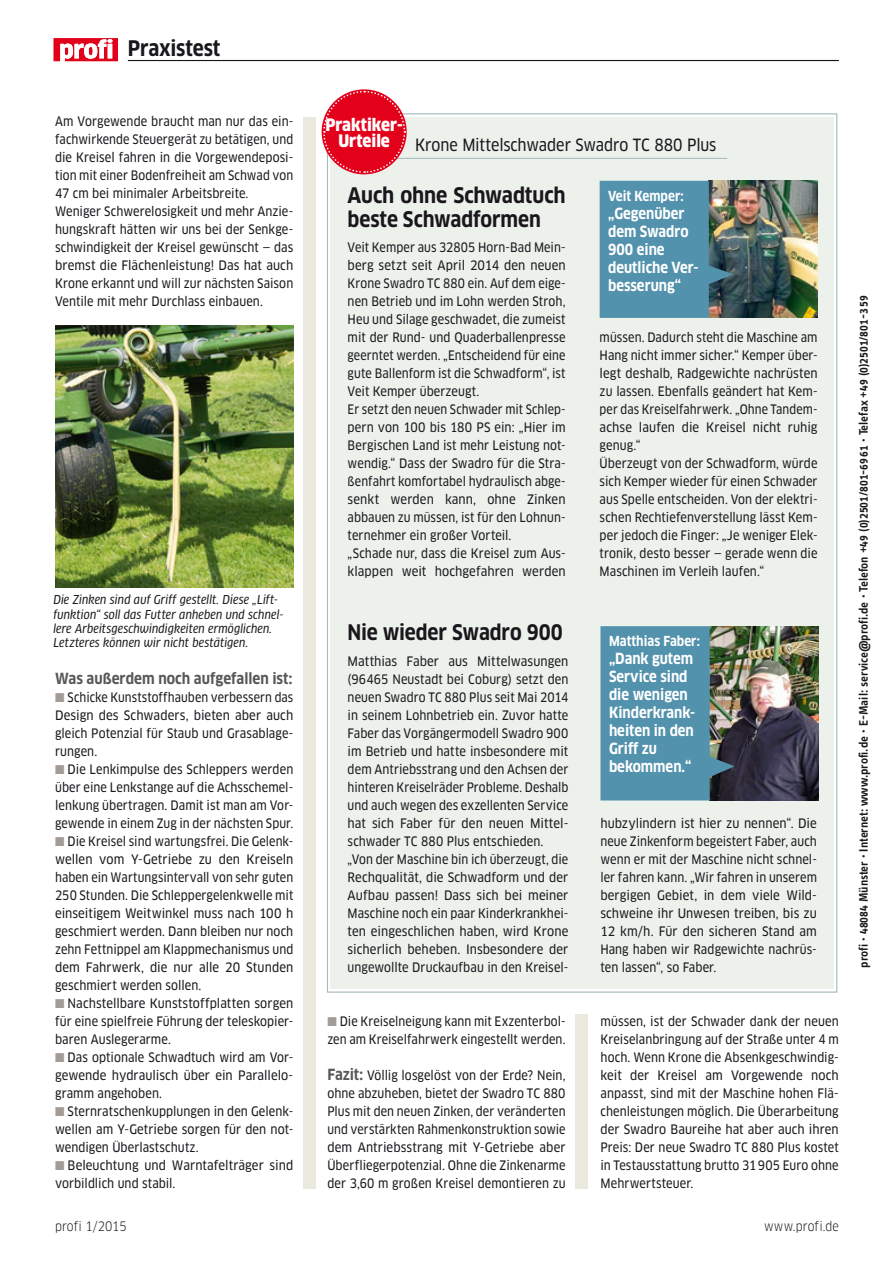
<style>
.page{position:relative;width:893px;height:1263px;background:#fff}
.page>*{position:absolute;margin:0;border:0;box-sizing:border-box;transform-origin:0 0}
.t1{font:700 condensed 21px/24px "Clan OT";letter-spacing:-.005em;color:#1a171c}
.t2{font:900 condensed 16.8px/15.9px "Clan OT";letter-spacing:-.005em;color:#fff;text-align:center}
.t3{font:16.5px "Clan OT Narrow News";letter-spacing:-.005em;color:#1a171c}
.t4{font:700 condensed 15px/18px "Clan OT";color:#fff;scale:.95 1}
.t5{font:700 condensed 15px "Clan OT";color:#58585a}
.t6{font:700 condensed 13.5px "Clan OT";color:#fff;scale:.95 1}
.t7{font:12.75px/18px "Clan OT Narrow News";letter-spacing:.005em;color:#1a171c;text-align:justify}
.t8{font:12.75px/18px "Clan OT Narrow News";letter-spacing:.005em;color:#1a171c;scale:.96 1}
.t9{font:12.75px "Info Text Semibold Tf";color:#1a171c}
.t10{font:12.75px/18px "Clan OT Narrow News";letter-spacing:.005em;color:#1a171c;text-align:justify;scale:.95 1}
.t11{font:condensed 12.75px "Clan OT";letter-spacing:.005em;color:#1a171c}
.t12{font:italic 12px/14.2px "Clan OT Narr News";letter-spacing:.01em;color:#1a171c;scale:.95 1}
.s1{color:#a39b96}
.s2{font-family:"Clan OT";font-weight:700;font-stretch:condensed;font-size:15px;color:#58585a}
</style>
<div class="page">
<div style="left:303px;top:117px;width:12px;height:1072px;background:#eae9e0"></div>
<div style="left:575px;top:1015px;width:12px;height:174px;background:#eae9e0"></div>
<div style="left:326px;top:113px;width:512px;height:880px;background:#ecf1ec"></div>
<hr style="left:357px;top:158px;width:370px;height:1px;background:#a7bbc1">
<svg style="left:322px;top:90px;width:84px;height:84px;background:#e6364a"></svg>
<img style="left:733px;top:181px;width:84px;height:137px">
<img style="left:734px;top:626px;width:84px;height:175px">
<svg style="left:599px;top:181px;width:134px;height:137px;background:#578ca0"></svg>
<svg style="left:600px;top:626px;width:134px;height:175px;background:#578b9e"></svg>
<img style="left:55px;top:325px;width:238px;height:263px">
<svg style="left:54px;top:38px;width:64px;height:23px"></svg>
<hr style="left:108px;top:44px;width:4px;height:14px;background:#fff">
<hr style="left:128px;top:60px;width:710px;height:1px;background:#1a171c">
<h1 class="t1" style="left:128px;top:37px;width:94px">Praxistest</h1>
<p class="t7" style="left:55px;top:113px;width:240px;text-align:left">Am Vorgewende braucht man nur das ein&shy;fachwirkende Steuergerät zu betätigen, und die Kreisel fahren in die Vorgewendeposi&shy;tion mit einer Bodenfreiheit am Schwad von 47 cm bei minimaler Arbeitsbreite.<br>Weniger Schwerelosigkeit und mehr Anzie&shy;hungskraft hätten wir uns bei der Senkge&shy;schwindigkeit der Kreisel gewünscht — das bremst die Flächenleistung! Das hat auch Krone erkannt und will zur nächsten Saison Ventile mit mehr Durchlass einbauen.</p>
<p class="t12" style="left:53px;top:593px;width:244px">Die Zinken sind auf Griff gestellt. Diese „Lift&shy;funktion“ soll das Futter anheben und schnel&shy;lere Arbeitsgeschwindigkeiten ermöglichen.<br>Letzteres können wir nicht bestätigen.</p>
<p class="t5" style="left:55px;top:672px;width:239px">Was außerdem noch aufgefallen ist:</p>
<p class="t10" style="left:55px;top:689px;width:252px"><span class="s1">■</span> Schicke Kunststoffhauben verbessern das Design des Schwaders, bieten aber auch gleich Potenzial für Staub und Grasablage&shy;rungen.</p>
<p class="t7" style="left:55px;top:761px;width:240px"><span class="s1">■</span> Die Lenkimpulse des Schleppers werden über eine Lenkstange auf die Achsschemel&shy;lenkung übertragen. Damit ist man am Vor&shy;gewende in einem Zug in der nächsten Spur.</p>
<p class="t8" style="left:55px;top:833px;width:250px;text-align:justify"><span class="s1">■</span> Die Kreisel sind wartungsfrei. Die Gelenk&shy;wellen vom Y-Getriebe zu den Kreiseln haben ein Wartungsintervall von sehr guten 250 Stunden. Die Schleppergelenkwelle mit einseitigem Weitwinkel muss nach 100 h geschmiert werden. Dann bleiben nur noch zehn Fettnippel am Klappmechanismus und dem Fahrwerk, die nur alle 20 Stunden geschmiert werden sollen.</p>
<p class="t7" style="left:55px;top:995px;width:240px"><span class="s1">■</span> Nachstellbare Kunststoffplatten sorgen für eine spielfreie Führung der teleskopier&shy;baren Auslegerarme.</p>
<p class="t7" style="left:55px;top:1049px;width:240px"><span class="s1">■</span> Das optionale Schwadtuch wird am Vor&shy;gewende hydraulisch über ein Parallelo&shy;gramm angehoben.</p>
<p class="t7" style="left:55px;top:1103px;width:240px"><span class="s1">■</span> Sternratschenkupplungen in den Gelenk&shy;wellen am Y-Getriebe sorgen für den not&shy;wendigen Überlastschutz.</p>
<p class="t7" style="left:55px;top:1157px;width:240px"><span class="s1">■</span> Beleuchtung und Warntafelträger sind vorbildlich und stabil.</p>
<h2 class="t2" style="left:325px;top:117px;width:79px">Praktiker-<br>Urteile</h2>
<p class="t3" style="left:415px;top:139px;width:303px">Krone Mittelschwader Swadro TC 880 Plus</p>
<h1 class="t1" style="left:347px;top:184px;width:219px">Auch ohne Schwadtuch beste Schwadformen</h1>
<p class="t8" style="left:347px;top:239px;width:228px">Veit Kemper aus 32805 Horn-Bad Mein&shy;berg setzt seit April 2014 den neuen Krone Swadro TC 880 ein. Auf dem eige&shy;nen Betrieb und im Lohn werden Stroh, Heu und Silage geschwadet, die zumeist mit der Rund- und Quaderballenpresse geerntet werden. „Entscheidend für eine gute Ballenform ist die Schwadform“, ist Veit Kemper überzeugt.<br>Er setzt den neuen Schwader mit Schlep&shy;pern von 100 bis 180 PS ein: „Hier im Bergischen Land ist mehr Leistung not&shy;wendig.“ Dass der Swadro für die Stra&shy;ßenfahrt komfortabel hydraulisch abge&shy;senkt werden kann, ohne Zinken abbauen zu müssen, ist für den Lohnun&shy;ternehmer ein großer Vorteil.<br>„Schade nur, dass die Kreisel zum Aus&shy;klappen weit hochgefahren werden</p>
<h1 class="t1" style="left:347px;top:621px;width:216px">Nie wieder Swadro 900</h1>
<p class="t7" style="left:347px;top:653px;width:222px;text-align:left">Matthias Faber aus Mittelwasungen (96465 Neustadt bei Coburg) setzt den neuen Swadro TC 880 Plus seit Mai 2014 in seinem Lohnbetrieb ein. Zuvor hatte Faber das Vorgängermodell Swadro 900 im Betrieb und hatte insbesondere mit dem Antriebsstrang und den Achsen der hinteren Kreiselräder Probleme. Deshalb und auch wegen des exzellenten Service hat sich Faber für den neuen Mittel&shy;schwader TC 880 Plus entschieden. „Von der Maschine bin ich überzeugt, die Rechqualität, die Schwadform und der Aufbau passen! Dass sich bei meiner Maschine noch ein paar Kinderkrankhei&shy;ten eingeschlichen haben, wird Krone sicherlich beheben. Insbesondere der ungewollte Druckaufbau in den Kreisel-</p>
<p class="t8" style="left:327px;top:1013px;width:250px"><span class="s1">■</span> Die Kreiselneigung kann mit Exzenterbol&shy;zen am Kreiselfahrwerk eingestellt werden.</p>
<p class="t7" style="left:327px;top:1067px;width:240px"><span class="s2">Fazit:</span> Völlig losgelöst von der Erde? Nein, ohne abzuheben, bietet der Swadro TC 880<br>Plus mit den neuen Zinken, der veränderten und verstärkten Rahmenkonstruktion sowie dem Antriebsstrang mit Y-Getriebe aber Überfliegerpotenzial. Ohne die Zinkenarme der 3,60 m großen Kreisel demontieren zu</p>
<p class="t6" style="left:608px;top:191px;width:81px">Veit Kemper:</p>
<p class="t4" style="left:608px;top:205px;width:97px">„Gegenüber dem Swadro<br>900 eine deutliche Ver&shy;besserung“</p>
<p class="t8" style="left:599px;top:329px;width:228px">müssen. Dadurch steht die Maschine am Hang nicht immer sicher.“ Kemper über&shy;legt deshalb, Radgewichte nachrüsten zu lassen. Ebenfalls geändert hat Kem&shy;per das Kreiselfahrwerk. „Ohne Tandem&shy;achse laufen die Kreisel nicht ruhig genug.“<br>Überzeugt von der Schwadform, würde sich Kemper wieder für einen Schwader aus Spelle entscheiden. Von der elektri&shy;schen Rechtiefenverstellung lässt Kem&shy;per jedoch die Finger: „Je weniger Elek&shy;tronik, desto besser — gerade wenn die Maschinen im Verleih laufen.“</p>
<p class="t6" style="left:609px;top:636px;width:97px">Matthias Faber:</p>
<p class="t4" style="left:609px;top:650px;width:92px">„Dank gutem<br>Service sind die wenigen<br>Kinderkrank&shy;heiten in den<br>Griff zu bekommen.“</p>
<p class="t7" style="left:600px;top:815px;width:218px">hubzylindern ist hier zu nennen“. Die neue Zinkenform begeistert Faber, auch wenn er mit der Maschine nicht schnel&shy;ler fahren kann. „Wir fahren in unserem bergigen Gebiet, in dem viele Wild&shy;schweine ihr Unwesen treiben, bis zu 12 km/h. Für den sicheren Stand am Hang haben wir Radgewichte nachrüs&shy;ten lassen“, so Faber.</p>
<p class="t7" style="left:600px;top:1013px;width:240px">müssen, ist der Schwader dank der neuen Kreiselanbringung auf der Straße unter 4 m hoch. Wenn Krone die Absenkgeschwindig&shy;keit der Kreisel am Vorgewende noch anpasst, sind mit der Maschine hohen Flä&shy;chenleistungen möglich. Die Überarbeitung der Swadro Baureihe hat aber auch ihren Preis: Der neue Swadro TC 880 Plus kostet in Testausstattung brutto 31 905 Euro ohne Mehrwertsteuer.</p>
<p class="t11" style="left:55px;top:1221px;width:73px">profi 1/2015</p>
<p class="t11" style="left:764px;top:1221px;width:76px">www.profi.de</p>
<p class="t9" style="left:858px;top:968px;width:674px;rotate:-90deg">profi · 48084 Münster · Internet: www.profi.de · E-Mail: service@profi.de · Telefon +49 (0)2501/801-69 61 · Telefax +49 (0)2501/801-3 59</p>
</div>
